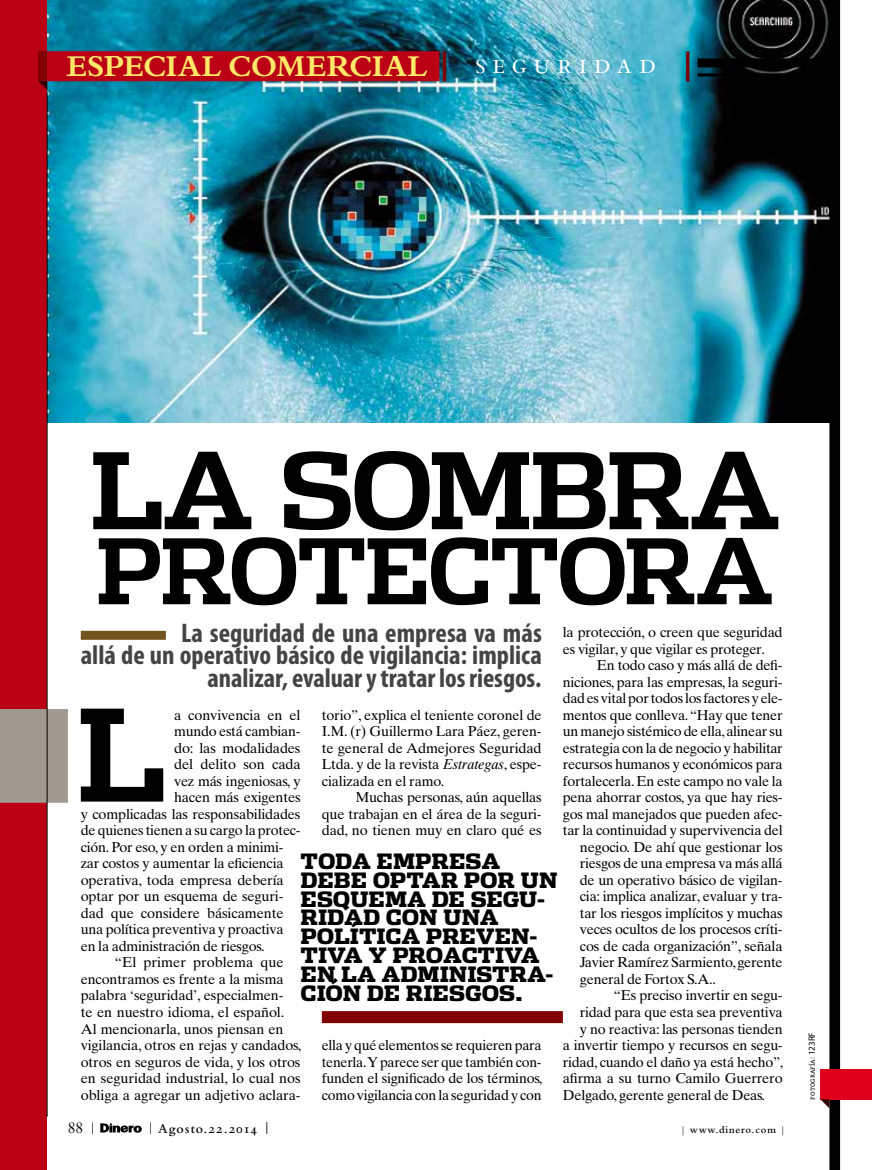
<style>
.page{position:relative;width:872px;height:1170px;background:#fff}
.page>*{position:absolute;margin:0;border:0;box-sizing:border-box;transform-origin:0 0}
.t1{font:700 126.9px "Dispatch Tab";color:#000}
.t2{font:700 105px "Dispatch Tab";letter-spacing:-.04em;color:#000}
.t3{font:700 90px "Dispatch Tab";letter-spacing:-.035em;color:#000}
.t4{font:700 31.5px "Bembo";letter-spacing:-.015em;color:#fbe967}
.t5{font:700 condensed 27px/22.5px "Myriad Pro";color:#444;text-align:right}
.t6{font:900 21px/18.8px "Dispatch Tab";letter-spacing:-.005em;color:#000}
.t7{font:18px "Bembo SC";color:#000}
.t8{font:14.25px/16.5px "Times Ten";letter-spacing:-.015em;color:#000;text-align:justify}
.t9{font:13.5px "Bembo Semibold Os F";letter-spacing:.075em;color:#000}
.t10{font:10.5px "Bembo Semibold Os F";letter-spacing:.075em;color:#000}
.t11{font:7.5px "Caecilia LT Std";letter-spacing:-.005em;color:#000}
.s1{font-family:"Myriad Pro";font-weight:900;font-stretch:condensed;font-size:30px;color:#810003}
.s2{font-family:"Bembo SC";font-weight:400;font-size:30px;color:#fff}
.s3{font-style:italic}
.s4{font-family:"Myriad Pro";font-size:9px}
.s5{font-size:11.85px}
.s6{font-family:"Bembo"}
</style>
<div class="page">
<img style="left:47px;top:0;width:773px;height:422px">
<div style="left:0;top:0;width:47px;height:1169px;background:#bb0016"></div>
<div style="left:47px;top:51px;width:392px;height:30px;background:#bb0016"></div>
<div style="left:39px;top:51px;width:8px;height:30px;background:#810003"></div>
<svg style="left:39px;top:81px;width:8px;height:9px"></svg>
<div style="left:697px;top:58px;width:134px;height:9px;background:#000"></div>
<hr style="left:697px;top:73px;width:134px;height:3px;background:#000">
<div style="left:0;top:709px;width:68px;height:93px;background:#a19a91"></div>
<div style="left:81px;top:630px;width:85px;height:9px;background:#74531f"></div>
<div style="left:322px;top:1011px;width:241px;height:12px;background:#810003"></div>
<svg style="left:100px;top:1123px;width:42px;height:9px"></svg>
<div style="left:820px;top:1068px;width:52px;height:31px;background:#df001e"></div>
<svg style="left:820px;top:0;width:20px;height:1169px"></svg>
<hr style="left:47px;top:92px;width:1px;height:1023px;background:#000">
<h3 class="t4" style="left:67px;top:48px;width:626px">ESPECIAL COMERCIAL <span class="s1">|</span> <span class="s2">s e g u r i da d</span> <span class="s1">|</span></h3>
<h2 class="t2" style="left:89px;top:417px;width:693px">LA SOMBRA</h2>
<h3 class="t3" style="left:95px;top:508px;width:680px">PROTECTORA</h3>
<p class="t8" style="left:563px;top:624px;width:221px">la protección, o creen que seguridad es vigilar, y que vigilar es proteger.</p>
<p class="t8" style="left:597px;top:657px;width:187px">En todo caso y más allá de defi-</p>
<p class="t8" style="left:563px;top:673px;width:221px">niciones, para las empresas, la seguri-</p>
<p class="t8" style="left:563px;top:690px;width:221px">dad es vital por todos los factores y ele-</p>
<p class="t8" style="left:563px;top:706px;width:221px">mentos que conlleva. “Hay que tener</p>
<p class="t8" style="left:563px;top:723px;width:221px">un manejo sistémico de ella, alinear su</p>
<p class="t8" style="left:563px;top:739px;width:221px">estrategia con la de negocio y habilitar</p>
<p class="t8" style="left:563px;top:756px;width:221px">recursos humanos y económicos para</p>
<p class="t8" style="left:563px;top:772px;width:221px">fortalecerla. En este campo no vale la</p>
<p class="t8" style="left:563px;top:789px;width:221px">pena ahorrar costos, ya que hay ries-</p>
<p class="t8" style="left:563px;top:805px;width:221px">gos mal manejados que pueden afec-</p>
<p class="t8" style="left:563px;top:822px;width:221px">tar la continuidad y supervivencia del</p>
<p class="t8" style="left:580px;top:838px;width:204px">negocio. De ahí que gestionar los</p>
<p class="t8" style="left:580px;top:855px;width:204px">riesgos de una empresa va más allá</p>
<p class="t8" style="left:580px;top:871px;width:204px">de un operativo básico de vigilan-</p>
<p class="t8" style="left:580px;top:888px;width:204px">cia: implica analizar, evaluar y tra-</p>
<p class="t8" style="left:580px;top:904px;width:204px">tar los riesgos implícitos y muchas</p>
<p class="t8" style="left:580px;top:921px;width:204px">veces ocultos de los procesos críti-</p>
<p class="t8" style="left:580px;top:937px;width:204px">cos de cada organización”, señala</p>
<p class="t8" style="left:580px;top:954px;width:204px">Javier Ramírez Sarmiento, gerente</p>
<p class="t8" style="left:580px;top:970px;width:137px">general de Fortox S.A..</p>
<p class="t8" style="left:614px;top:987px;width:170px">“Es preciso invertir en segu-</p>
<p class="t8" style="left:580px;top:1003px;width:204px">ridad para que esta sea preventiva</p>
<p class="t8" style="left:580px;top:1020px;width:204px">y no reactiva: las personas tienden</p>
<p class="t8" style="left:563px;top:1036px;width:221px">a invertir tiempo y recursos en segu-</p>
<p class="t8" style="left:563px;top:1053px;width:222px">ridad, cuando el daño ya está hecho”,</p>
<p class="t8" style="left:563px;top:1069px;width:221px">afirma a su turno Camilo Guerrero</p>
<p class="t8" style="left:563px;top:1086px;width:204px">Delgado, gerente general de Deas.</p>
<h3 class="t5" style="left:81px;top:622px;width:462px">La seguridad de una empresa va más<br>allá de un operativo básico de vigilancia: implica analizar, evaluar y tratar los riesgos.</h3>
<h1 class="t1" style="left:76px;top:666px;width:92px">L</h1>
<p class="t8" style="left:174px;top:706px;width:128px">a convivencia en el</p>
<p class="t8" style="left:322px;top:706px;width:221px">torio”, explica el teniente coronel de I.M. (r) Guillermo Lara Páez, geren&shy;te general de Admejores Seguridad Ltda. y de la revista <span class="s3">Estrategas</span>, espe&shy;cializada en el ramo.</p>
<p class="t8" style="left:322px;top:789px;width:221px;text-indent:34px">Muchas personas, aún aquellas que trabajan en el área de la seguri&shy;dad, no tienen muy en claro qué es</p>
<p class="t8" style="left:174px;top:723px;width:128px">mundo está cambian-</p>
<p class="t8" style="left:174px;top:739px;width:128px">do: las modalidades</p>
<p class="t8" style="left:174px;top:756px;width:128px">del delito son cada</p>
<p class="t8" style="left:174px;top:772px;width:128px">vez más ingeniosas, y</p>
<p class="t8" style="left:174px;top:789px;width:128px">hacen más exigentes</p>
<p class="t8" style="left:81px;top:805px;width:221px">y complicadas las responsabilidades</p>
<p class="t8" style="left:81px;top:822px;width:221px">de quienes tienen a su cargo la protec-</p>
<p class="t8" style="left:81px;top:838px;width:204px">ción. Por eso, y en orden a minimi-</p>
<p class="t8" style="left:81px;top:855px;width:204px">zar costos y aumentar la eficiencia</p>
<p class="t8" style="left:81px;top:871px;width:204px">operativa, toda empresa debería</p>
<p class="t8" style="left:81px;top:888px;width:204px">optar por un esquema de seguri-</p>
<p class="t8" style="left:81px;top:904px;width:204px">dad que considere básicamente</p>
<p class="t8" style="left:81px;top:921px;width:204px">una política preventiva y proactiva</p>
<p class="t8" style="left:81px;top:937px;width:185px">en la administración de riesgos.</p>
<p class="t8" style="left:115px;top:954px;width:170px">“El primer problema que</p>
<p class="t8" style="left:81px;top:970px;width:204px">encontramos es frente a la misma</p>
<p class="t8" style="left:81px;top:987px;width:204px">palabra ‘seguridad’, especialmen-</p>
<p class="t8" style="left:81px;top:1003px;width:205px">te en nuestro idioma, el español.</p>
<p class="t8" style="left:81px;top:1020px;width:204px">Al mencionarla, unos piensan en</p>
<p class="t8" style="left:81px;top:1036px;width:222px">vigilancia, otros en rejas y candados,</p>
<p class="t8" style="left:81px;top:1053px;width:221px">otros en seguros de vida, y los otros</p>
<p class="t8" style="left:81px;top:1069px;width:221px">en seguridad industrial, lo cual nos</p>
<p class="t8" style="left:81px;top:1086px;width:221px">obliga a agregar un adjetivo aclara-</p>
<h3 class="t6" style="left:300px;top:850px;width:258px">TODA EMPRESA<br>DEBE OPTAR POR UN<br>ESQUEMA DE SEGU-<br>RIDAD CON UNA<br>POLÍTICA PREVEN-<br>TIVA Y PROACTIVA<br>EN LA ADMINISTRA-<br>CIÓN DE RIESGOS.</h3>
<p class="t8" style="left:322px;top:1036px;width:222px">ella y qué elementos se requieren para tenerla. Y parece ser que también con&shy;funden el significado de los términos, como vigilancia con la seguridad y con</p>
<p class="t11" style="left:808px;top:1099px;width:69px;rotate:-90deg">fotografía: <span class="s4">123RF</span></p>
<p class="t7" style="left:68px;top:1116px;width:18px">88</p>
<p class="t9" style="left:158px;top:1120px;width:113px">Agosto.22.2014 <span class="s5">|</span></p>
<p class="t10" style="left:680px;top:1123px;width:107px"><span class="s6">|</span> www.dinero.com <span class="s6">|</span></p>
</div>
